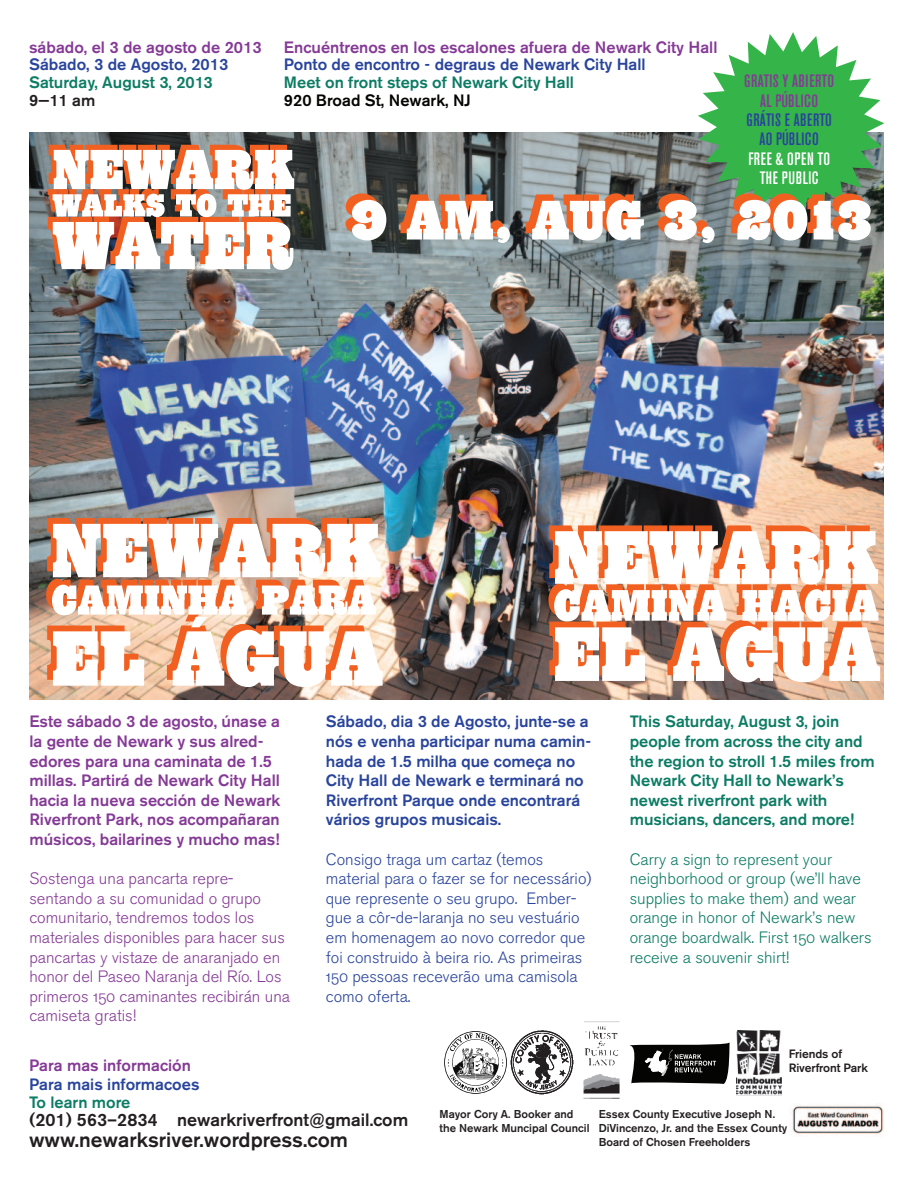
<style>
.page{position:relative;width:918px;height:1188px;background:#fff}
.page>*{position:absolute;margin:0;border:0;box-sizing:border-box;transform-origin:0 0}
.t1{font:500 20.85px "Akzidenz Grotesk BE";color:#231f20}
.t2{font:500 17.85px "Akzidenz Grotesk BE";color:#231f20}
.t3{font:500 condensed 17.85px/19.4px "Akzidenz Grotesk BE";letter-spacing:.02em;color:#853a96;text-align:center}
.t4{font:500 condensed 17.85px/19.4px "Akzidenz Grotesk BE";letter-spacing:.02em;color:#29449c;text-align:center}
.t5{font:500 condensed 17.85px/19.4px "Akzidenz Grotesk BE";letter-spacing:.035em;color:#fff;text-align:center}
.t6{font:500 16.35px/19.6px "Akzidenz Grotesk BE";color:#853a96}
.t7{font:500 16.35px/19.6px "Akzidenz Grotesk BE";color:#29449c}
.t8{font:16.35px/19.6px "Akzidenz Grotesk BE Light Os F";color:#29449c}
.t9{font:16.35px/19.6px "Akzidenz Grotesk BE Light Os F";color:#853a96}
.t10{font:500 16.35px/19.6px "Akzidenz Grotesk BE";color:#0d7c64}
.t11{font:16.35px/19.6px "Akzidenz Grotesk BE Light Os F";color:#0d7c64}
.t12{font:500 16.35px "Akzidenz Grotesk BE";color:#040503}
.t13{font:500 16.35px "Akzidenz Grotesk BE";color:#231f20}
.t14{font:500 12px/14.4px "Akzidenz Grotesk BE";letter-spacing:-.01em;color:#231f20}
.t15{font:500 11.4px/14.2px "Akzidenz Grotesk BE";color:#231f20}
</style>
<div class="page">
<img style="left:30px;top:132px;width:854px;height:568px">
<svg style="left:47px;top:145px;width:247px;height:125px"></svg>
<svg style="left:548px;top:525px;width:332px;height:157px"></svg>
<svg style="left:46px;top:518px;width:337px;height:169px"></svg>
<svg style="left:629px;top:1042px;width:101px;height:42px"></svg>
<svg style="left:445px;top:1032px;width:61px;height:61px"></svg>
<img style="left:736px;top:1031px;width:45px;height:65px">
<img style="left:510px;top:1031px;width:64px;height:64px">
<img style="left:583px;top:1021px;width:37px;height:78px">
<img style="left:792px;top:1105px;width:92px;height:29px">
<svg style="left:346px;top:193px;width:40px;height:48px"></svg>
<svg style="left:400px;top:194px;width:110px;height:49px"></svg>
<svg style="left:526px;top:193px;width:118px;height:48px"></svg>
<svg style="left:658px;top:32px;width:226px;height:211px"></svg>
<p class="t6" style="left:29px;top:37px;width:234px">sábado, el 3 de agosto de 2013</p>
<p class="t7" style="left:29px;top:55px;width:201px">Sábado, 3 de Agosto, 2013</p>
<p class="t10" style="left:29px;top:73px;width:185px">Saturday, August 3, 2013</p>
<p class="t13" style="left:29px;top:90px;width:68px">9—11 am</p>
<p class="t6" style="left:284px;top:37px;width:435px">Encuéntrenos en los escalones afuera de Newark City Hall</p>
<p class="t7" style="left:284px;top:55px;width:363px">Ponto de encontro - degraus de Newark City Hall</p>
<p class="t10" style="left:284px;top:73px;width:291px">Meet on front steps of Newark City Hall</p>
<p class="t12" style="left:284px;top:90px;width:188px">920 Broad St, Newark, NJ</p>
<p class="t3" style="left:744px;top:72px;width:92px">GRATIS Y ABIERTO<br>AL PÚBLICO</p>
<p class="t4" style="left:746px;top:111px;width:87px">GRÁTIS E ABERTO<br>AO PÚBLICO</p>
<p class="t5" style="left:748px;top:149px;width:83px">FREE &amp; OPEN TO<br>THE PUBLIC</p>
<p class="t7" style="left:326px;top:712px;width:267px">Sábado, dia 3 de Agosto, junte-se a nós e venha participar numa camin&shy;hada de 1.5 milha que começa no<br>City Hall de Newark e terminará no<br>Riverfront Parque onde encontrará vários grupos musicais.</p>
<p class="t8" style="left:326px;top:849px;width:267px">Consigo traga um cartaz (temos material para o fazer se for necessário) que represente o seu grupo. Ember&shy;gue a côr-de-laranja no seu vestuário em homenagem ao novo corredor que foi construido à beira rio. As primeiras 150 pessoas receverão uma camisola como oferta.</p>
<p class="t10" style="left:630px;top:712px;width:246px">This Saturday, August 3, join people from across the city and the region to stroll 1.5 miles from<br>Newark City Hall to Newark’s newest riverfront park with musicians, dancers, and more!</p>
<p class="t11" style="left:630px;top:849px;width:243px">Carry a sign to represent your neighborhood or group (we’ll have supplies to make them) and wear orange in honor of Newark’s new orange boardwalk. First 150 walkers receive a souvenir shirt!</p>
<p class="t6" style="left:29px;top:712px;width:253px">Este sábado 3 de agosto, únase a la gente de Newark y sus alred&shy;edores para una caminata de 1.5 millas. Partirá de Newark City Hall hacia la nueva sección de Newark<br>Riverfront Park, nos acompañaran músicos, bailarines y mucho mas!</p>
<p class="t9" style="left:29px;top:869px;width:262px">Sostenga una pancarta repre&shy;sentando a su comunidad o grupo comunitario, tendremos todos los materiales disponibles para hacer sus pancartas y vistaze de anaranjado en honor del Paseo Naranja del Río. Los primeros 150 caminantes recibirán una camiseta gratis!</p>
<p class="t6" style="left:29px;top:1055px;width:163px">Para mas información</p>
<p class="t7" style="left:29px;top:1075px;width:172px">Para mais informacoes</p>
<p class="t10" style="left:29px;top:1093px;width:103px">To learn more</p>
<p class="t2" style="left:29px;top:1109px;width:381px">(201) 563–2834 newarkriverfront@gmail.com</p>
<p class="t1" style="left:29px;top:1127px;width:321px">www.newarksriver.wordpress.com</p>
<p class="t14" style="left:789px;top:1046px;width:81px">Friends of<br>Riverfront Park</p>
<p class="t15" style="left:440px;top:1107px;width:152px">Mayor Cory A. Booker and the Newark Muncipal Council</p>
<p class="t15" style="left:599px;top:1107px;width:190px">Essex County Executive Joseph N.<br>DiVincenzo, Jr. and the Essex County<br>Board of Chosen Freeholders</p>
</div>
